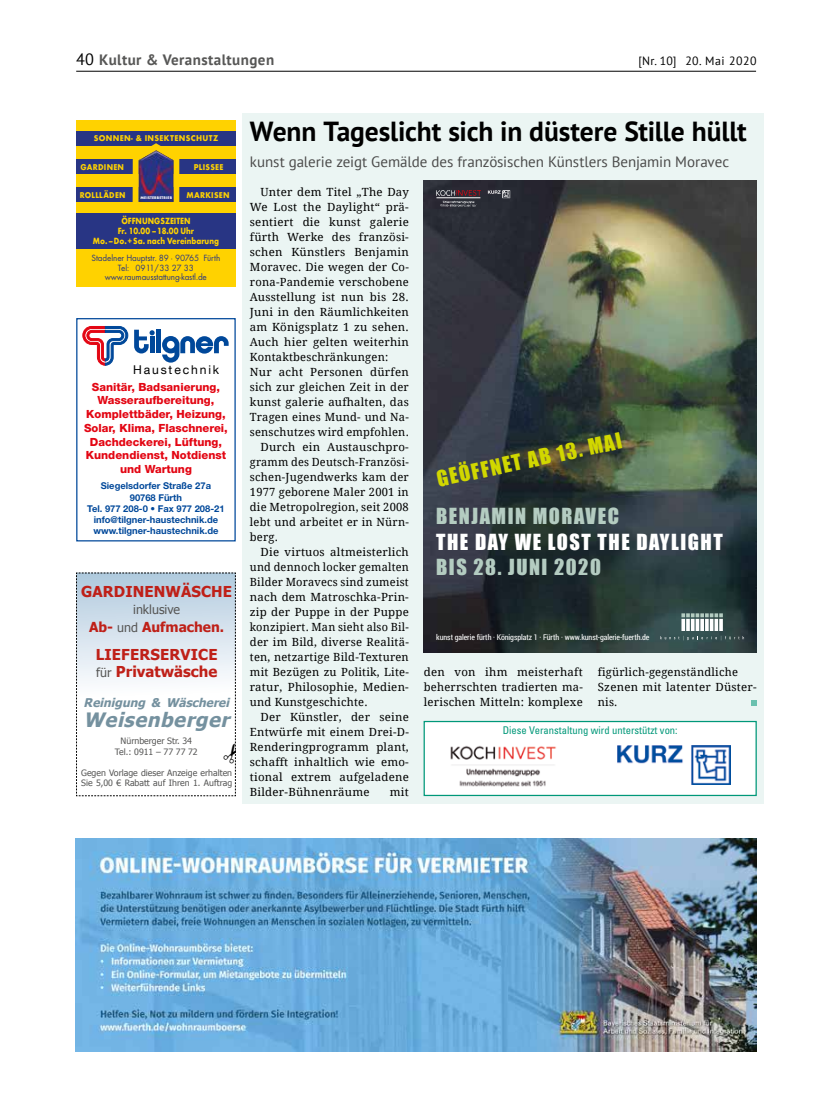
<style>
.page{position:relative;width:833px;height:1117px;background:#fff}
.page>*{position:absolute;margin:0;border:0;box-sizing:border-box;transform-origin:0 0}
.t1{font:700 27.5px "PT Sans";letter-spacing:-.005em;color:#000}
.t2{font:20.38px "Impact";letter-spacing:.075em;color:#b4ccc1}
.t3{font:20.38px "Impact";letter-spacing:.075em;color:#fff}
.t4{font:20.38px "Impact";color:#d1d700}
.t5{font:italic 700 19.75px "Tahoma";color:#75919f}
.t6{font:15px "PT Sans";letter-spacing:-.005em;color:#4a4a49}
.t7{font:700 15px/17.5px "Tahoma";letter-spacing:.01em;color:#bf2018}
.t8{font:700 15px "PT Sans";letter-spacing:.03em;color:#575756}
.t9{font:700 13.75px "Tahoma";color:#bf2018}
.t10{font:12.5px "Tahoma";color:#575756}
.t11{font:12.12px "Helvetica Neue LT Com";letter-spacing:.155em;color:#000}
.t12{font:italic 700 12px "Tahoma";color:#75919f}
.t13{font:11.88px "PT Sans";letter-spacing:.05em;color:#000}
.t14{font:11.25px/15px "Droid Serif";letter-spacing:.02em;color:#000;text-align:justify}
.t15{font:800 11.25px/13.8px "Helvetica Neue LT Std";color:#e30613;text-align:center}
.t16{font:condensed 10.62px "Univers";color:#009879}
.t17{font:700 9.38px/11.2px "Helvetica Neue LT Std";color:#00489a;text-align:center}
.t18{font:9.38px/10px "Futura T";letter-spacing:-.01em;color:#283584;text-align:center;scale:.96 1}
.t19{font:700 9.38px/10px "Futura T";color:#ffd200;text-align:center;scale:.85 1}
.t20{font:8.75px/10.5px "Tahoma";color:#575756;text-align:center}
.t21{font:700 8.75px "Futura T";letter-spacing:.03em;color:#ffd200;scale:.92 1}
.t22{font:700 8.75px "Futura T";letter-spacing:.03em;color:#ffd200;scale:.94 1}
.t23{font:700 8.75px "Futura T";letter-spacing:.03em;color:#ffd200;scale:.9 1}
.t24{font:7.88px "Roboto Condensed";letter-spacing:-.01em;color:#fff}
.t25{font:700 4px "Futura T";letter-spacing:.04em;color:#fff}
.s1{font-weight:400;font-size:16.25px;color:#000}
.s2{font-weight:400;font-size:12.5px;color:#575756}
</style>
<div class="page">
<hr style="left:76px;top:71px;width:680px;height:1px;background:#000">
<div style="left:243px;top:113px;width:521px;height:690px;background:#ebf5f3"></div>
<svg style="left:751px;top:700px;width:5px;height:5px"></svg>
<img style="left:424px;top:180px;width:332px;height:472px">
<svg style="left:660px;top:613px;width:84px;height:27px;background:#607574"></svg>
<img style="left:435px;top:189px;width:46px;height:18px">
<hr style="left:436px;top:197px;width:44px;height:1px;background:#fff">
<svg style="left:488px;top:190px;width:22px;height:8px"></svg>
<img style="left:456px;top:190px;width:25px;height:7px">
<div style="left:423px;top:720px;width:333px;height:75px;background:#fff;border:1px solid #009879"></div>
<img style="left:617px;top:745px;width:113px;height:39px">
<img style="left:450px;top:745px;width:106px;height:43px">
<div style="left:76px;top:318px;width:160px;height:223px;border:1px solid #00489a"></div>
<svg style="left:82px;top:326px;width:46px;height:40px"></svg>
<svg style="left:184px;top:336px;width:45px;height:18px"></svg>
<div style="left:76px;top:120px;width:160px;height:167px;background:#ffd200"></div>
<div style="left:76px;top:131px;width:160px;height:14px;background:#283584"></div>
<div style="left:76px;top:159px;width:160px;height:15px;background:#283584"></div>
<div style="left:76px;top:188px;width:160px;height:14px;background:#283584"></div>
<div style="left:76px;top:213px;width:160px;height:35px;background:#283584"></div>
<svg style="left:129px;top:70px;width:55px;height:982px"></svg>
<img style="left:76px;top:838px;width:680px;height:212px">
<svg style="left:76px;top:572px;width:160px;height:224px"></svg>
<h3 class="t8" style="left:76px;top:50px;width:199px"><span class="s1">40</span> Kultur &amp; Veranstaltungen</h3>
<p class="t13" style="left:638px;top:53px;width:120px">[Nr. 10] 20. Mai 2020</p>
<p class="t22" style="left:94px;top:133px;width:134px">SONNEN- &amp; INSEKTENSCHUTZ</p>
<p class="t21" style="left:81px;top:161px;width:49px">GARDINEN</p>
<p class="t23" style="left:80px;top:190px;width:52px">ROLLLÄDEN</p>
<p class="t25" style="left:141px;top:195px;width:33px">MEISTERBETRIEB</p>
<p class="t21" style="left:194px;top:161px;width:34px">PLISSEE</p>
<p class="t21" style="left:186px;top:190px;width:48px">MARKISEN</p>
<p class="t19" style="left:93px;top:215px;width:150px">ÖFFNUNGSZEITEN<br>Fr. 10.00 –18.00 Uhr<br>Mo.–Do.+Sa. nach Vereinbarung</p>
<p class="t18" style="left:91px;top:252px;width:136px">Stadelner Hauptstr. 89 · 90765 Fürth<br>Tel: 0911/33 27 33</p>
<p class="t18" style="left:105px;top:271px;width:108px">www.raumausstattung-kastl.de</p>
<p class="t11" style="left:133px;top:362px;width:88px">Haustechnik</p>
<p class="t15" style="left:84px;top:379px;width:145px">Sanitär, Badsanierung,<br>Wasseraufbereitung,<br>Komplettbäder, Heizung,<br>Solar, Klima, Flaschnerei,<br>Dachdeckerei, Lüftung,<br>Kundendienst, Notdienst und Wartung</p>
<p class="t17" style="left:87px;top:480px;width:139px">Siegelsdorfer Straße 27a<br>90768 Fürth<br>Tel. 977 208-0 • Fax 977 208-21 info@tilgner-haustechnik.de www.tilgner-haustechnik.de</p>
<h3 class="t7" style="left:81px;top:581px;width:152px">GARDINENWÄSCHE</h3>
<p class="t10" style="left:133px;top:601px;width:49px">inklusive</p>
<p class="t9" style="left:89px;top:616px;width:137px">Ab- <span class="s2">und</span> Aufmachen.</p>
<h3 class="t7" style="left:96px;top:644px;width:123px">LIEFERSERVICE <span class="s2">für</span> Privatwäsche</h3>
<p class="t12" style="left:84px;top:694px;width:150px">Reinigung &amp; Wäscherei</p>
<h3 class="t5" style="left:84px;top:705px;width:153px">Weisenberger</h3>
<p class="t20" style="left:115px;top:735px;width:84px">Nürnberger Str. 34<br>Tel.: 0911 – 77 77 72</p>
<p class="t20" style="left:81px;top:767px;width:152px;line-height:10px;text-align:left">Gegen Vorlage dieser Anzeige erhalten<br>Sie 5,00 € Rabatt auf Ihren 1. Auftrag</p>
<h1 class="t1" style="left:250px;top:113px;width:498px">Wenn Tageslicht sich in düstere Stille hüllt</h1>
<h3 class="t6" style="left:250px;top:152px;width:481px">kunst galerie zeigt Gemälde des französischen Künstlers Benjamin Moravec</h3>
<p class="t14" style="left:260px;top:184px;width:150px">Unter dem Titel „The Day</p>
<p class="t14" style="left:250px;top:199px;width:160px">We Lost the Daylight“ prä-</p>
<p class="t14" style="left:250px;top:214px;width:160px">sentiert die kunst galerie</p>
<p class="t14" style="left:250px;top:229px;width:160px">fürth Werke des französi-</p>
<p class="t14" style="left:250px;top:244px;width:160px">schen Künstlers Benjamin</p>
<p class="t14" style="left:250px;top:259px;width:160px">Moravec. Die wegen der Co-</p>
<p class="t14" style="left:250px;top:274px;width:160px">rona-Pandemie verschobene</p>
<p class="t14" style="left:250px;top:289px;width:160px">Ausstellung ist nun bis 28.</p>
<p class="t14" style="left:250px;top:304px;width:160px">Juni in den Räumlichkeiten</p>
<p class="t14" style="left:250px;top:319px;width:160px">am Königsplatz 1 zu sehen.</p>
<p class="t14" style="left:250px;top:334px;width:160px">Auch hier gelten weiterhin</p>
<p class="t14" style="left:250px;top:349px;width:140px">Kontaktbeschränkungen:</p>
<p class="t14" style="left:250px;top:364px;width:160px">Nur acht Personen dürfen</p>
<p class="t14" style="left:250px;top:379px;width:160px">sich zur gleichen Zeit in der</p>
<p class="t14" style="left:250px;top:394px;width:160px">kunst galerie aufhalten, das</p>
<p class="t14" style="left:250px;top:409px;width:160px">Tragen eines Mund- und Na-</p>
<p class="t14" style="left:250px;top:424px;width:160px">senschutzes wird empfohlen.</p>
<p class="t14" style="left:260px;top:439px;width:150px">Durch ein Austauschpro-</p>
<p class="t14" style="left:250px;top:454px;width:160px">gramm des Deutsch-Französi-</p>
<p class="t14" style="left:250px;top:469px;width:160px">schen-Jugendwerks kam der</p>
<p class="t14" style="left:250px;top:484px;width:160px">1977 geborene Maler 2001 in</p>
<p class="t14" style="left:250px;top:499px;width:160px">die Metropolregion, seit 2008</p>
<p class="t14" style="left:250px;top:514px;width:160px">lebt und arbeitet er in Nürn-</p>
<p class="t14" style="left:250px;top:529px;width:30px">berg.</p>
<p class="t14" style="left:260px;top:544px;width:150px">Die virtuos altmeisterlich</p>
<p class="t14" style="left:250px;top:559px;width:160px">und dennoch locker gemalten</p>
<p class="t14" style="left:250px;top:574px;width:160px">Bilder Moravecs sind zumeist</p>
<p class="t14" style="left:250px;top:589px;width:160px">nach dem Matroschka-Prin-</p>
<p class="t14" style="left:250px;top:604px;width:160px">zip der Puppe in der Puppe</p>
<p class="t14" style="left:250px;top:619px;width:160px">konzipiert. Man sieht also Bil-</p>
<p class="t14" style="left:250px;top:634px;width:160px">der im Bild, diverse Realitä-</p>
<p class="t14" style="left:250px;top:649px;width:160px">ten, netzartige Bild-Texturen</p>
<p class="t14" style="left:250px;top:664px;width:160px">mit Bezügen zu Politik, Lite-</p>
<p class="t14" style="left:250px;top:679px;width:160px">ratur, Philosophie, Medien-</p>
<p class="t14" style="left:250px;top:694px;width:119px">und Kunstgeschichte.</p>
<p class="t14" style="left:260px;top:709px;width:150px">Der Künstler, der seine</p>
<p class="t14" style="left:250px;top:724px;width:160px">Entwürfe mit einem Drei-D-</p>
<p class="t14" style="left:250px;top:739px;width:160px">Renderingprogramm plant,</p>
<p class="t14" style="left:250px;top:754px;width:160px">schafft inhaltlich wie emo-</p>
<p class="t14" style="left:250px;top:769px;width:160px">tional extrem aufgeladene</p>
<p class="t14" style="left:250px;top:784px;width:121px">Bilder-Bühnenräume</p>
<p class="t14" style="left:390px;top:784px;width:20px">mit</p>
<h2 class="t4" style="left:434px;top:463px;width:190px;rotate:-12deg">GEÖFFNET AB 13. MAI</h2>
<h2 class="t2" style="left:436px;top:500px;width:184px">BENJAMIN MORAVEC</h2>
<h2 class="t3" style="left:436px;top:526px;width:288px">THE DAY WE LOST THE DAYLIGHT</h2>
<h2 class="t2" style="left:436px;top:551px;width:166px">BIS 28. JUNI 2020</h2>
<p class="t24" style="left:436px;top:631px;width:215px">kunst galerie fürth · Königsplatz 1 · Fürth · www.kunst-galerie-fuerth.de</p>
<p class="t14" style="left:424px;top:664px;width:160px">den von ihm meisterhaft beherrschten tradierten ma&shy;lerischen Mitteln: komplexe</p>
<p class="t14" style="left:598px;top:664px;width:160px;text-align:left">figürlich-gegenständliche<br>Szenen mit latenter Düster&shy;nis.</p>
<p class="t16" style="left:503px;top:723px;width:176px">Diese Veranstaltung wird unterstützt von:</p>
</div>
